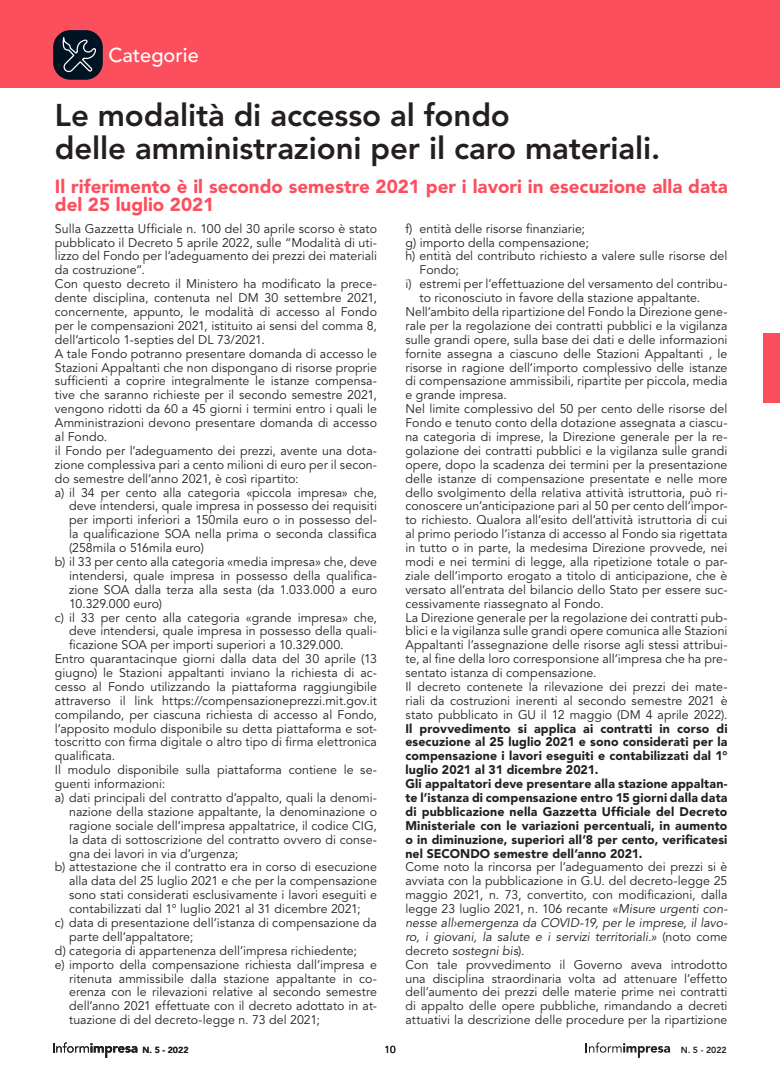
<style>
.page{position:relative;width:780px;height:1088px;background:#fff}
.page>*{position:absolute;margin:0;border:0;box-sizing:border-box;transform-origin:0 0}
.Normale{font:800 31.25px "Avenir LT Std";letter-spacing:-.005em;color:#231f20}
.t1{font:500 20px "Avenir LT Std";color:#fff}
.Normale-2{font:900 18.75px/18.8px "Avenir LT Std";color:#fc4f5e}
.Normale-3{font:12.5px/13.9px "Avenir LT Std";letter-spacing:.005em;color:#231f20;text-align:justify}
.Normale-4{font:900 12.5px/13.9px "Avenir LT Std";letter-spacing:.01em;color:#231f20;text-align:justify}
.t2{font:10px "Avenir LT Std";color:#231f20}
.t3{font:800 8.75px "Avenir LT Std";color:#231f20}
.s1{font-weight:400}
.s2{font-style:italic}
</style>
<div class="page">
<div style="left:0;top:0;width:762px;height:87px;background:#fc4f5e"></div>
<div style="left:762px;top:0;width:18px;height:87px;background:#fc4f5e"></div>
<div style="left:53px;top:30px;width:50px;height:50px;background:#001322;border-radius:17px"></div>
<svg style="left:62px;top:38px;width:34px;height:35px"></svg>
<svg style="left:53px;top:1042px;width:84px;height:16px"></svg>
<svg style="left:586px;top:1042px;width:84px;height:16px"></svg>
<div style="left:763px;top:333px;width:17px;height:69px;background:#fc4f5e"></div>
<h2 class="t1" style="left:108px;top:43px;width:92px">Categorie</h2>
<p class="Normale" style="left:55px;top:97px;width:456px">Le modalità di accesso al fondo</p>
<p class="Normale" style="left:55px;top:130px;width:607px">delle amministrazioni per il caro materiali.</p>
<p class="Normale-2" style="left:55px;top:177px;width:674px">Il riferimento è il secondo semestre 2021 per i lavori in esecuzione alla data del 25 luglio 2021</p>
<p class="Normale-3" style="left:55px;top:222px;width:323px">Sulla Gazzetta Ufficiale n. 100 del 30 aprile scorso è stato pubblicato il Decreto 5 aprile 2022, sulle “Modalità di uti&shy;lizzo del Fondo per l’adeguamento dei prezzi dei materiali da costruzione”.</p>
<p class="Normale-3" style="left:55px;top:277px;width:323px">Con questo decreto il Ministero ha modificato la prece&shy;dente disciplina, contenuta nel DM 30 settembre 2021, concernente, appunto, le modalità di accesso al Fondo per le compensazioni 2021, istituito ai sensi del comma 8, dell’articolo 1-septies del DL 73/2021.</p>
<p class="Normale-3" style="left:55px;top:347px;width:323px">A tale Fondo potranno presentare domanda di accesso le Stazioni Appaltanti che non dispongano di risorse proprie sufficienti a coprire integralmente le istanze compensa&shy;tive che saranno richieste per il secondo semestre 2021, vengono ridotti da 60 a 45 giorni i termini entro i quali le Amministrazioni devono presentare domanda di accesso al Fondo.</p>
<p class="Normale-3" style="left:55px;top:444px;width:323px">il Fondo per l’adeguamento dei prezzi, avente una dota&shy;zione complessiva pari a cento milioni di euro per il secon&shy;do semestre dell’anno 2021, è così ripartito:</p>
<p class="Normale-3" style="left:69px;top:486px;width:309px;text-indent:-14px">a) il 34 per cento alla categoria «piccola impresa» che, deve intendersi, quale impresa in possesso dei requisiti per importi inferiori a 150mila euro o in possesso del&shy;la qualificazione SOA nella prima o seconda classifica (258mila o 516mila euro)</p>
<p class="Normale-3" style="left:69px;top:555px;width:309px;text-indent:-14px">b) il 33 per cento alla categoria «media impresa» che, deve intendersi, quale impresa in possesso della qualifica&shy;zione SOA dalla terza alla sesta (da 1.033.000 a euro 10.329.000 euro)</p>
<p class="Normale-3" style="left:69px;top:611px;width:309px;text-indent:-14px">c) il 33 per cento alla categoria «grande impresa» che, deve intendersi, quale impresa in possesso della quali&shy;ficazione SOA per importi superiori a 10.329.000.</p>
<p class="Normale-3" style="left:55px;top:652px;width:323px">Entro quarantacinque giorni dalla data del 30 aprile (13 giugno) le Stazioni appaltanti inviano la richiesta di ac&shy;cesso al Fondo utilizzando la piattaforma raggiungibile attraverso il link https://compensazioneprezzi.mit.gov.it compilando, per ciascuna richiesta di accesso al Fondo, l’apposito modulo disponibile su detta piattaforma e sot&shy;toscritto con firma digitale o altro tipo di firma elettronica qualificata.</p>
<p class="Normale-3" style="left:55px;top:763px;width:323px">Il modulo disponibile sulla piattaforma contiene le se&shy;guenti informazioni:</p>
<p class="Normale-3" style="left:69px;top:791px;width:309px;text-indent:-14px">a) dati principali del contratto d’appalto, quali la denomi&shy;nazione della stazione appaltante, la denominazione o ragione sociale dell’impresa appaltatrice, il codice CIG, la data di sottoscrizione del contratto ovvero di conse&shy;gna dei lavori in via d’urgenza;</p>
<p class="Normale-3" style="left:69px;top:860px;width:309px;text-indent:-14px">b) attestazione che il contratto era in corso di esecuzione alla data del 25 luglio 2021 e che per la compensazione sono stati considerati esclusivamente i lavori eseguiti e contabilizzati dal 1° luglio 2021 al 31 dicembre 2021;</p>
<p class="Normale-3" style="left:69px;top:916px;width:309px;text-indent:-14px">c) data di presentazione dell’istanza di compensazione da parte dell’appaltatore;</p>
<p class="Normale-3" style="left:55px;top:944px;width:303px">d) categoria di appartenenza dell’impresa richiedente;</p>
<p class="Normale-3" style="left:69px;top:958px;width:309px;text-indent:-14px">e) importo della compensazione richiesta dall’impresa e ritenuta ammissibile dalla stazione appaltante in co&shy;erenza con le rilevazioni relative al secondo semestre dell’anno 2021 effettuate con il decreto adottato in at&shy;tuazione di del decreto-legge n. 73 del 2021;</p>
<p class="Normale-3" style="left:405px;top:222px;width:181px">f) entità delle risorse finanziarie;</p>
<p class="Normale-3" style="left:405px;top:236px;width:185px">g) importo della compensazione;</p>
<p class="Normale-3" style="left:419px;top:250px;width:309px;text-indent:-14px">h) entità del contributo richiesto a valere sulle risorse del<br>Fondo;</p>
<p class="Normale-3" style="left:419px;top:277px;width:309px;text-indent:-14px">i) estremi per l’effettuazione del versamento del contribu&shy;to riconosciuto in favore della stazione appaltante.</p>
<p class="Normale-3" style="left:405px;top:305px;width:323px">Nell’ambito della ripartizione del Fondo la Direzione gene&shy;rale per la regolazione dei contratti pubblici e la vigilanza sulle grandi opere, sulla base dei dati e delle informazioni fornite assegna a ciascuno delle Stazioni Appaltanti , le risorse in ragione dell’importo complessivo delle istanze di compensazione ammissibili, ripartite per piccola, media e grande impresa.</p>
<p class="Normale-3" style="left:405px;top:402px;width:323px">Nel limite complessivo del 50 per cento delle risorse del Fondo e tenuto conto della dotazione assegnata a ciascu&shy;na categoria di imprese, la Direzione generale per la re&shy;golazione dei contratti pubblici e la vigilanza sulle grandi opere, dopo la scadenza dei termini per la presentazione delle istanze di compensazione presentate e nelle more dello svolgimento della relativa attività istruttoria, può ri&shy;conoscere un’anticipazione pari al 50 per cento dell’impor&shy;to richiesto. Qualora all’esito dell’attività istruttoria di cui al primo periodo l’istanza di accesso al Fondo sia rigettata in tutto o in parte, la medesima Direzione provvede, nei modi e nei termini di legge, alla ripetizione totale o par&shy;ziale dell’importo erogato a titolo di anticipazione, che è versato all’entrata del bilancio dello Stato per essere suc&shy;cessivamente riassegnato al Fondo.</p>
<p class="Normale-3" style="left:405px;top:611px;width:323px">La Direzione generale per la regolazione dei contratti pub&shy;blici e la vigilanza sulle grandi opere comunica alle Stazioni Appaltanti l’assegnazione delle risorse agli stessi attribui&shy;te, al fine della loro corresponsione all’impresa che ha pre&shy;sentato istanza di compensazione.</p>
<p class="Normale-4" style="left:405px;top:679px;width:323px"><span class="s1">Il decreto contenete la rilevazione dei prezzi dei mate&shy;riali da costruzioni inerenti al secondo semestre 2021 è stato pubblicato in GU il 12 maggio (DM 4 aprile 2022).<br></span>Il provvedimento si applica ai contratti in corso di esecuzione al 25 luglio 2021 e sono considerati per la compensazione i lavori eseguiti e contabilizzati dal 1° luglio 2021 al 31 dicembre 2021.</p>
<p class="Normale-4" style="left:405px;top:777px;width:323px">Gli appaltatori deve presentare alla stazione appaltan&shy;te l’istanza di compensazione entro 15 giorni dalla data di pubblicazione nella Gazzetta Ufficiale del Decreto Ministeriale con le variazioni percentuali, in aumento o in diminuzione, superiori all’8 per cento, verificatesi nel SECONDO semestre dell’anno 2021.</p>
<p class="Normale-3" style="left:405px;top:860px;width:323px">Come noto la rincorsa per l’adeguamento dei prezzi si è avviata con la pubblicazione in G.U. del decreto-legge 25 maggio 2021, n. 73, convertito, con modificazioni, dalla legge 23 luglio 2021, n. 106 recante <span class="s2">«Misure urgenti con&shy;nesse all›emergenza da COVID-19, per le imprese, il lavo&shy;ro, i giovani, la salute e i servizi territoriali.»</span> (noto come decreto <span class="s2">sostegni bis</span>).</p>
<p class="Normale-3" style="left:405px;top:958px;width:323px">Con tale provvedimento il Governo aveva introdotto una disciplina straordinaria volta ad attenuare l’effetto dell’aumento dei prezzi delle materie prime nei contratti di appalto delle opere pubbliche, rimandando a decreti attuativi la descrizione delle procedure per la ripartizione</p>
<p class="t3" style="left:142px;top:1044px;width:47px">N. 5 - 2022</p>
<p class="t2" style="left:384px;top:1044px;width:13px">10</p>
<p class="t3" style="left:680px;top:1044px;width:47px">N. 5 - 2022</p>
</div>
